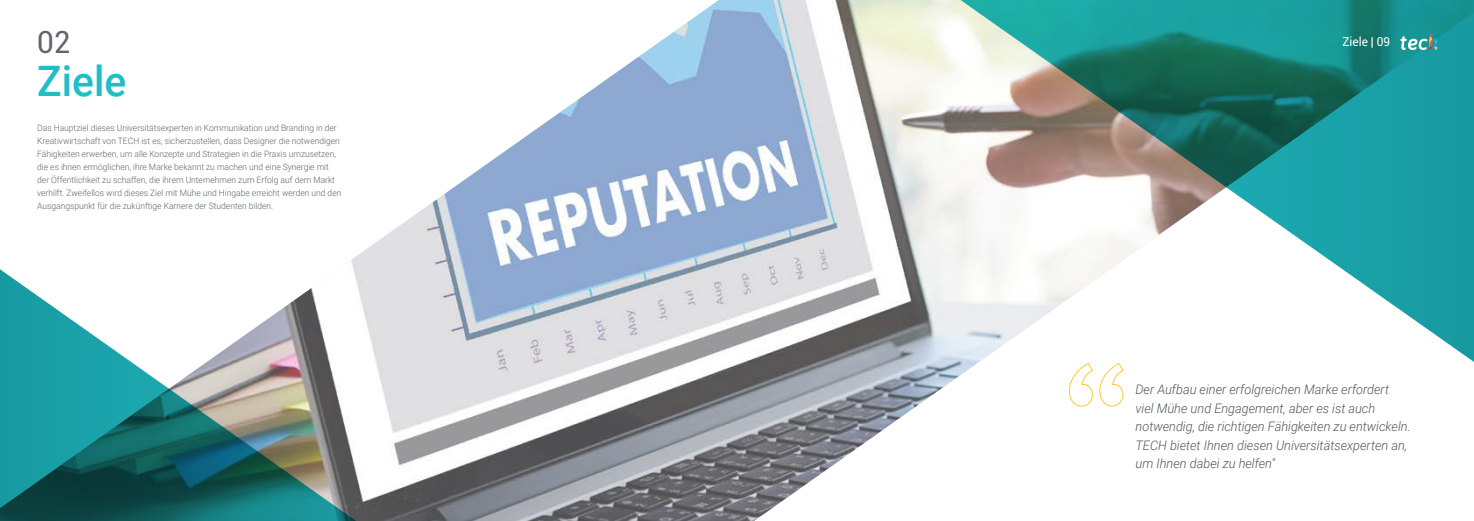
<style>
.page{position:relative;width:1474px;height:521px;background:#fff}
.page>*{position:absolute;margin:0;border:0;box-sizing:border-box;transform-origin:0 0}
.t1{font:500 42px "Roboto";color:#20bec6}
.t2{font:30.62px "Roboto";color:#61646a}
.t3{font:italic 300 13.12px/18.4px "Roboto";color:#52555b}
.t4{font:12.25px "Roboto";color:#fff}
.t5{font:300 8.75px/13.1px "Roboto";color:#61646a}
</style>
<div class="page">
<img style="left:351px;top:0;width:615px;height:521px">
<svg style="left:0;top:260px;width:373px;height:261px"></svg>
<svg style="left:943px;top:0;width:530px;height:371px"></svg>
<svg style="left:1068px;top:362px;width:56px;height:45px"></svg>
<svg style="left:1400px;top:34px;width:38px;height:17px"></svg>
<h2 class="t2" style="left:37px;top:21px;width:35px">02</h2>
<h3 class="t4" style="left:1342px;top:33px;width:49px">Ziele | 09</h3>
<h1 class="t1" style="left:37px;top:52px;width:91px">Ziele</h1>
<p class="t5" style="left:37px;top:121px;width:306px">Das Hauptziel dieses Universitätsexperten in Kommunikation und Branding in der Kreativwirtschaft von TECH ist es, sicherzustellen, dass Designer die notwendigen Fähigkeiten erwerben, um alle Konzepte und Strategien in die Praxis umzusetzen, die es ihnen ermöglichen, ihre Marke bekannt zu machen und eine Synergie mit der Öffentlichkeit zu schaffen, die ihrem Unternehmen zum Erfolg auf dem Markt verhilft. Zweifellos wird dieses Ziel mit Mühe und Hingabe erreicht werden und den Ausgangspunkt für die zukünftige Karriere der Studenten bilden.</p>
<h3 class="t3" style="left:1135px;top:380px;width:277px">Der Aufbau einer erfolgreichen Marke erfordert<br>viel Mühe und Engagement, aber es ist auch notwendig, die richtigen Fähigkeiten zu entwickeln.<br>TECH bietet Ihnen diesen Universitätsexperten an, um Ihnen dabei zu helfen"</h3>
</div>
